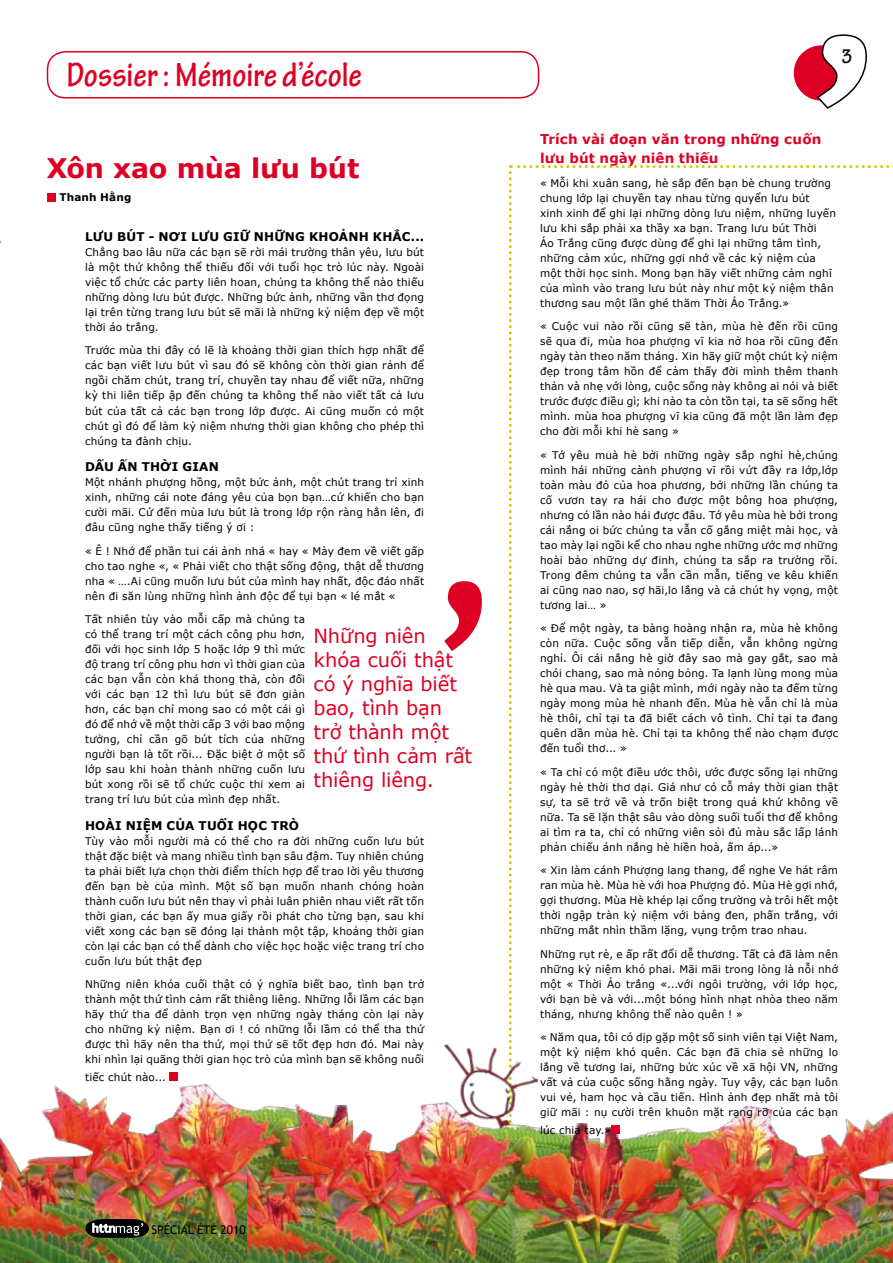
<style>
.page{position:relative;width:893px;height:1263px;background:#fff}
.page>*{position:absolute;margin:0;border:0;box-sizing:border-box;transform-origin:0 0}
.t1{font:700 condensed 36px "Tekton Pro";color:#de0024}
.t2{font:700 27px "Verdana";letter-spacing:-.01em;color:#de0024}
.t3{font:700 condensed 21px "Tekton Pro";color:#000}
.t4{font:19.5px/24px "Verdana";letter-spacing:-.01em;color:#de0024}
.t5{font:700 13.5px/19.5px "Verdana";letter-spacing:.01em;color:#de0024}
.t6{font:700 12px "Verdana";letter-spacing:.015em;color:#000}
.t7{font:12px "Trebuchet MS";color:#000}
.t8{font:10.5px/15px "Verdana";letter-spacing:.015em;color:#000;text-align:justify}
.t9{font:700 10.5px "Verdana";color:#000}
</style>
<div class="page">
<svg style="left:509px;top:165px;width:384px;height:878px"></svg>
<img style="left:444px;top:1044px;width:78px;height:24px">
<img style="left:0;top:1072px;width:248px;height:191px">
<svg style="left:444px;top:581px;width:38px;height:70px"></svg>
<img style="left:600px;top:1105px;width:293px;height:158px">
<img style="left:248px;top:1068px;width:352px;height:195px">
<div style="left:794px;top:45px;width:55px;height:56px;background:#de0024;border-radius:50%"></div>
<svg style="left:816px;top:34px;width:51px;height:75px"></svg>
<svg style="left:85px;top:1219px;width:64px;height:19px"></svg>
<div style="left:170px;top:1072px;width:8px;height:9px;background:#de0024"></div>
<div style="left:611px;top:1126px;width:9px;height:8px;background:#de0024"></div>
<div style="left:47px;top:193px;width:8px;height:8px;background:#de0024"></div>
<div style="left:47px;top:51px;width:492px;height:48px;border:2px solid #de0024;border-radius:18px"></div>
<h1 class="t1" style="left:67px;top:53px;width:297px">Dossier : Mémoire d’école</h1>
<h2 class="t2" style="left:47px;top:151px;width:314px">Xôn xao mùa lưu bút</h2>
<p class="t9" style="left:59px;top:191px;width:74px">Thanh Hằng</p>
<p class="t6" style="left:85px;top:229px;width:341px">Lưu bút - nơi lưu giữ những khoảnh khắc...</p>
<p class="t8" style="left:85px;top:244px;width:341px">Chẳng bao lâu nữa các bạn sẽ rời mái trường thân yêu, lưu bút là một thứ không thể thiếu đối với tuổi học trò lúc này. Ngoài việc tổ chức các party liên hoan, chúng ta không thể nào thiếu những dòng lưu bút được. Những bức ảnh, những vần thơ đọng lại trên từng trang lưu bút sẽ mãi là những kỷ niệm đẹp về một thời áo trắng.</p>
<p class="t8" style="left:85px;top:343px;width:341px">Trước mùa thi đây có lẽ là khoảng thời gian thích hợp nhất để các bạn viết lưu bút vì sau đó sẽ không còn thời gian rảnh để ngồi chăm chút, trang trí, chuyền tay nhau để viết nữa, những kỳ thi liên tiếp ập đến chúng ta không thể nào viết tất cả lưu bút của tất cả các bạn trong lớp được. Ai cũng muốn có một chút gì đó để làm kỷ niệm nhưng thời gian không cho phép thì chúng ta đành chịu.</p>
<p class="t6" style="left:85px;top:459px;width:135px">Dấu ấn thời gian</p>
<p class="t8" style="left:85px;top:474px;width:341px">Một nhánh phượng hồng, một bức ảnh, một chút trang trí xinh xinh, những cái note đáng yêu của bọn bạn…cứ khiến cho bạn cười mãi. Cứ đến mùa lưu bút là trong lớp rộn ràng hẳn lên, đi đâu cũng nghe thấy tiếng ý ơi :</p>
<p class="t8" style="left:85px;top:543px;width:341px">« Ê ! Nhớ để phần tui cái ảnh nhá « hay « Mày đem về viết gấp cho tao nghe «, « Phải viết cho thật sống động, thật dễ thương nha « ….Ai cũng muốn lưu bút của mình hay nhất, độc đáo nhất nên đi săn lùng những hình ảnh độc để tụi bạn « lé mắt «</p>
<p class="t8" style="left:85px;top:611px;width:222px">Tất nhiên tùy vào mỗi cấp mà chúng ta có thể trang trí một cách công phu hơn, đối với học sinh lớp 5 hoặc lớp 9 thì mức độ trang trí công phu hơn vì thời gian của các bạn vẫn còn khá thong thả, còn đối với các bạn 12 thì lưu bút sẽ đơn giản hơn, các bạn chỉ mong sao có một cái gì đó để nhớ về một thời cấp 3 với bao mộng tưởng, chỉ cần gõ bút tích của những người bạn là tốt rồi... Đặc biệt ở một số lớp sau khi hoàn thành những cuốn lưu bút xong rồi sẽ tổ chức cuộc thi xem ai trang trí lưu bút của mình đẹp nhất.</p>
<p class="t6" style="left:85px;top:817px;width:216px">H oài niệm của tuổi học trò</p>
<p class="t8" style="left:85px;top:833px;width:341px">Tùy vào mỗi người mà có thể cho ra đời những cuốn lưu bút thật đặc biệt và mang nhiều tình bạn sâu đậm. Tuy nhiên chúng ta phải biết lựa chọn thời điểm thích hợp để trao lời yêu thương đến bạn bè của mình. Một số bạn muốn nhanh chóng hoàn thành cuốn lưu bút nên thay vì phải luân phiên nhau viết rất tốn thời gian, các bạn ấy mua giấy rồi phát cho từng bạn, sau khi viết xong các bạn sẽ đóng lại thành một tập, khoảng thời gian còn lại các bạn có thể dành cho việc học hoặc việc trang trí cho cuốn lưu bút thật đẹp</p>
<p class="t8" style="left:85px;top:976px;width:341px">Những niên khóa cuối thật có ý nghĩa biết bao, tình bạn trở thành một thứ tình cảm rất thiêng liêng. Những lỗi lầm các bạn hãy thứ tha để dành trọn vẹn những ngày tháng còn lại này cho những kỷ niệm. Bạn ơi ! có những lỗi lầm có thể tha thứ được thì hãy nên tha thứ, mọi thứ sẽ tốt đẹp hơn đó. Mai này khi nhìn lại quãng thời gian học trò của mình bạn sẽ không nuối</p>
<p class="t8" style="left:85px;top:1069px;width:82px">tiếc chút nào...</p>
<h3 class="t4" style="left:314px;top:623px;width:160px">Những niên khóa cuối thật có ý nghĩa biết bao, tình bạn trở thành một thứ tình cảm rất thiêng liêng.</h3>
<p class="t7" style="left:151px;top:1222px;width:26px">Spécial</p>
<p class="t7" style="left:197px;top:1222px;width:50px">été 2010</p>
<h3 class="t3" style="left:841px;top:44px;width:12px">3</h3>
<p class="t5" style="left:540px;top:128px;width:283px">Trích vài đoạn văn trong những cuốn lưu bút ngày niên thiếu</p>
<p class="t8" style="left:540px;top:175px;width:298px;text-align:left">« Mỗi khi xuân sang, hè sắp đến bạn bè chung trường chung lớp lại chuyền tay nhau từng quyển lưu bút<br>xinh xinh để ghi lại những dòng lưu niệm, những luyến lưu khi sắp phải xa thầy xa bạn. Trang lưu bút Thời<br>Áo Trắng cũng được dùng để ghi lại những tâm tình, những cảm xúc, những gợi nhớ về các kỷ niệm của một thời học sinh. Mong bạn hãy viết những cảm nghĩ của mình vào trang lưu bút này như một kỷ niệm thân thương sau một lần ghé thăm Thời Áo Trắng.»</p>
<p class="t8" style="left:540px;top:318px;width:300px">« Cuộc vui nào rồi cũng sẽ tàn, mùa hè đến rồi cũng sẽ qua đi, mùa hoa phượng vĩ kia nở hoa rồi cũng đến ngày tàn theo năm tháng. Xin hãy giữ một chút kỷ niệm đẹp trong tâm hồn để cảm thấy đời mình thêm thanh thản và nhẹ với lòng, cuộc sống này không ai nói và biết trước được điều gì; khi nào ta còn tồn tại, ta sẽ sống hết mình. mùa hoa phượng vĩ kia cũng đã một lần làm đẹp cho đời mỗi khi hè sang »</p>
<p class="t8" style="left:540px;top:447px;width:300px;text-align:left">« Tớ yêu muà hè bởi những ngày sắp nghỉ hè,chúng mình hái những cành phượng vĩ rồi vứt đầy ra lớp,lớp toàn màu đỏ của hoa phương, bởi những lần chúng ta cố vươn tay ra hái cho được một bông hoa phượng, nhưng có lần nào hái được đâu. Tớ yêu mùa hè bởi trong cái nắng oi bức chúng ta vẫn cố gắng miệt mài học, và tao mày lại ngồi kể cho nhau nghe những ước mơ những hoài bảo những dự đinh, chúng ta sắp ra trường rồi.<br>Trong đêm chúng ta vẫn cần mẫn, tiếng ve kêu khiến ai cũng nao nao, sợ hãi,lo lắng và cả chút hy vọng, một tương lai… »</p>
<p class="t8" style="left:540px;top:621px;width:300px;text-align:left">« Để một ngày, ta bàng hoàng nhận ra, mùa hè không còn nữa. Cuộc sống vẫn tiếp diễn, vẫn không ngừng nghỉ. Ôi cái nắng hè giờ đây sao mà gay gắt, sao mà chói chang, sao mà nóng bỏng. Ta lạnh lùng mong mùa hè qua mau. Và ta giật mình, mới ngày nào ta đếm từng ngày mong mùa hè nhanh đến. Mùa hè vẫn chỉ là mùa hè thôi, chỉ tại ta đã biết cách vô tình. Chỉ tại ta đang quên dần mùa hè. Chỉ tại ta không thể nào chạm được đến tuổi thơ... »</p>
<p class="t8" style="left:540px;top:764px;width:300px">« Ta chỉ có một điều ước thôi, ước được sống lại những ngày hè thời thơ dại. Giá như có cỗ máy thời gian thật sự, ta sẽ trở về và trốn biệt trong quá khứ không về nữa. Ta sẽ lặn thật sâu vào dòng suối tuổi thơ để không ai tìm ra ta, chỉ có những viên sỏi đủ màu sắc lấp lánh phản chiếu ánh nắng hè hiền hoà, ấm áp...»</p>
<p class="t8" style="left:540px;top:863px;width:300px">« Xin làm cánh Phượng lang thang, để nghe Ve hát râm ran mùa hè. Mùa hè với hoa Phượng đỏ. Mùa Hè gợi nhớ, gợi thương. Mùa Hè khép lại cổng trường và trôi hết một thời ngập tràn kỷ niệm với bảng đen, phấn trắng, với những mắt nhìn thầm lặng, vụng trộm trao nhau.</p>
<p class="t8" style="left:540px;top:946px;width:300px">Những rụt rè, e ấp rất đổi dễ thương. Tất cả đã làm nên những kỷ niệm khó phai. Mãi mãi trong lòng là nỗi nhớ một « Thời Áo trắng «...với ngôi trường, với lớp học, với bạn bè và với...một bóng hình nhạt nhòa theo năm tháng, nhưng không thể nào quên ! »</p>
<p class="t8" style="left:540px;top:1030px;width:300px">« Năm qua, tôi có dịp gặp một số sinh viên tại Việt Nam, một kỷ niệm khó quên. Các bạn đã chia sẻ những lo lắng về tương lai, những bức xúc về xã hội VN, những vất vả của cuộc sống hằng ngày. Tuy vậy, các bạn luôn vui vẻ, ham học và cầu tiến. Hình ảnh đẹp nhất mà tôi giữ mãi : nụ cười trên khuôn mặt rạng rỡ của các bạn</p>
<p class="t8" style="left:540px;top:1123px;width:73px">lúc chia tay.»</p>
</div>
